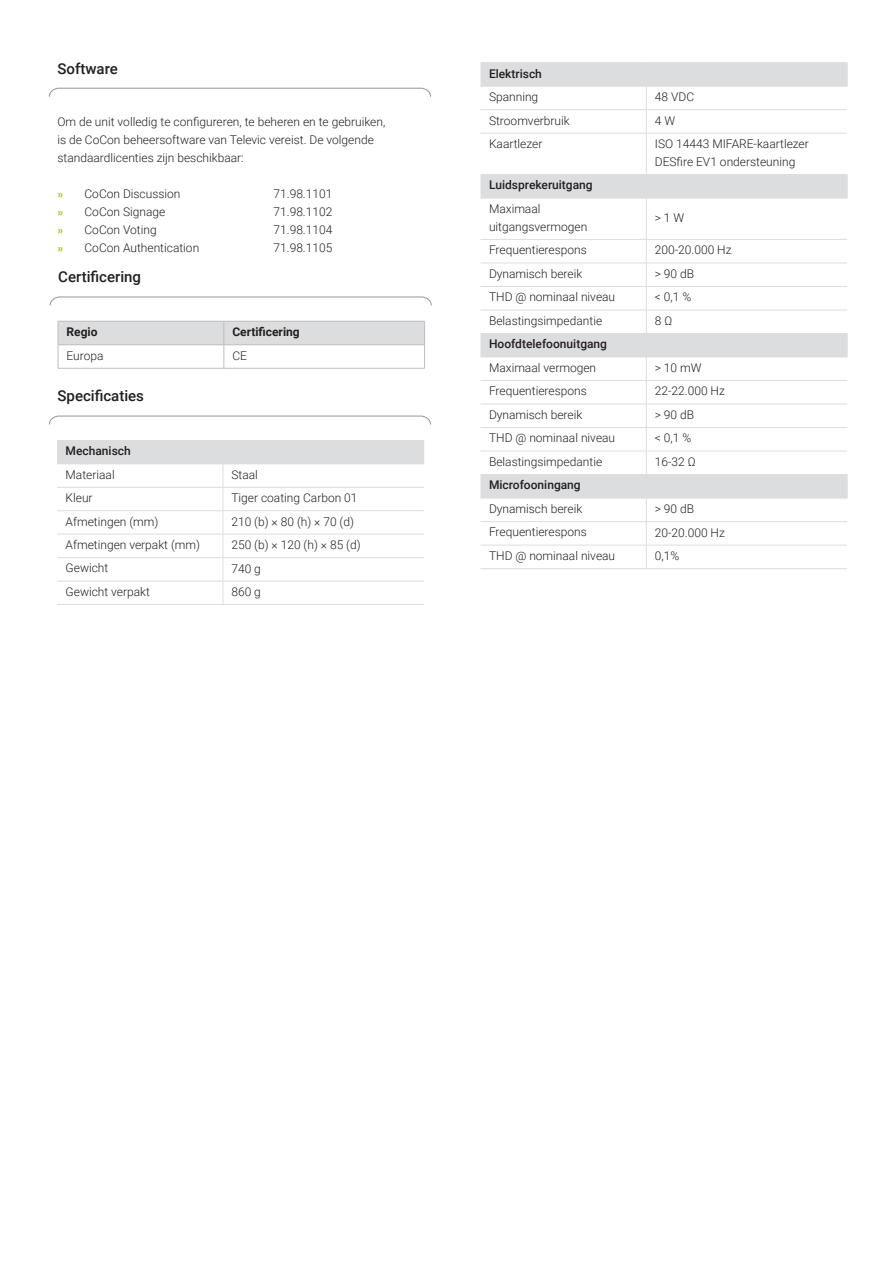
<style>
.page{position:relative;width:893px;height:1263px;background:#fff}
.page>*{position:absolute;margin:0;border:0;box-sizing:border-box;transform-origin:0 0}
.BROOD___regular{font:500 15px "Roboto";color:#231f20}
.Text_-_cell{font:300 12px/18px "Roboto";color:#231f20}
.Bullets_-_1st{font:300 12px/18px "Roboto";color:#231f20}
.Titel_-_cell{font:500 12px "Roboto";color:#231f20}
.Text_-_cell-2{font:700 12px "Roboto";color:#231f20}
.s1{font-family:"Frutiger LT Std";font-weight:700;font-size:10.5px;color:#a6ce39}
</style>
<div class="page">
<svg style="left:49px;top:296px;width:383px;height:10px"></svg>
<hr style="left:58px;top:368px;width:166px;height:1px;background:#bcbdc0">
<hr style="left:224px;top:368px;width:201px;height:1px;background:#bcbdc0">
<svg style="left:58px;top:321px;width:367px;height:47px"></svg>
<svg style="left:49px;top:415px;width:382px;height:10px"></svg>
<div style="left:57px;top:440px;width:367px;height:24px;background:#dcdddf"></div>
<hr style="left:57px;top:510px;width:166px;height:1px;background:#dcdddf">
<hr style="left:223px;top:510px;width:201px;height:1px;background:#dcdddf">
<hr style="left:57px;top:487px;width:166px;height:1px;background:#dcdddf">
<hr style="left:57px;top:534px;width:166px;height:1px;background:#dcdddf">
<hr style="left:57px;top:557px;width:166px;height:1px;background:#dcdddf">
<hr style="left:57px;top:581px;width:166px;height:1px;background:#dcdddf">
<hr style="left:223px;top:487px;width:201px;height:1px;background:#dcdddf">
<hr style="left:223px;top:534px;width:201px;height:1px;background:#dcdddf">
<hr style="left:223px;top:557px;width:201px;height:1px;background:#dcdddf">
<hr style="left:223px;top:581px;width:201px;height:1px;background:#dcdddf">
<svg style="left:223px;top:464px;width:1px;height:140px"></svg>
<hr style="left:57px;top:604px;width:166px;height:1px;background:#dcdddf">
<hr style="left:223px;top:604px;width:201px;height:1px;background:#dcdddf">
<svg style="left:49px;top:87px;width:382px;height:10px"></svg>
<svg style="left:480px;top:63px;width:367px;height:135px"></svg>
<svg style="left:847px;top:63px;width:1px;height:23px"></svg>
<svg style="left:847px;top:175px;width:1px;height:23px"></svg>
<hr style="left:480px;top:109px;width:166px;height:1px;background:#dcdddf">
<hr style="left:480px;top:133px;width:166px;height:1px;background:#dcdddf">
<hr style="left:646px;top:109px;width:201px;height:1px;background:#dcdddf">
<svg style="left:646px;top:87px;width:1px;height:46px"></svg>
<hr style="left:646px;top:133px;width:201px;height:1px;background:#dcdddf">
<hr style="left:646px;top:134px;width:1px;height:40px;background:#dcdddf">
<hr style="left:646px;top:198px;width:1px;height:41px;background:#dcdddf">
<svg style="left:480px;top:240px;width:368px;height:328px"></svg>
<hr style="left:480px;top:62px;width:166px;height:1px;background:#dcdddf">
<hr style="left:646px;top:62px;width:201px;height:1px;background:#dcdddf">
<hr style="left:480px;top:86px;width:166px;height:1px;background:#dcdddf">
<hr style="left:646px;top:86px;width:201px;height:1px;background:#dcdddf">
<hr style="left:480px;top:239px;width:166px;height:1px;background:#dcdddf">
<hr style="left:646px;top:239px;width:201px;height:1px;background:#dcdddf">
<hr style="left:480px;top:404px;width:166px;height:1px;background:#dcdddf">
<hr style="left:646px;top:404px;width:201px;height:1px;background:#dcdddf">
<hr style="left:480px;top:498px;width:166px;height:1px;background:#dcdddf">
<hr style="left:646px;top:498px;width:201px;height:1px;background:#dcdddf">
<hr style="left:480px;top:286px;width:166px;height:1px;background:#dcdddf">
<hr style="left:646px;top:286px;width:201px;height:1px;background:#dcdddf">
<hr style="left:480px;top:174px;width:166px;height:1px;background:#dcdddf">
<hr style="left:646px;top:174px;width:201px;height:1px;background:#dcdddf">
<hr style="left:480px;top:198px;width:166px;height:1px;background:#dcdddf">
<hr style="left:646px;top:198px;width:201px;height:1px;background:#dcdddf">
<hr style="left:480px;top:380px;width:166px;height:1px;background:#dcdddf">
<hr style="left:646px;top:380px;width:201px;height:1px;background:#dcdddf">
<hr style="left:480px;top:333px;width:166px;height:1px;background:#dcdddf">
<hr style="left:646px;top:333px;width:201px;height:1px;background:#dcdddf">
<hr style="left:480px;top:357px;width:166px;height:1px;background:#dcdddf">
<hr style="left:646px;top:357px;width:201px;height:1px;background:#dcdddf">
<hr style="left:480px;top:474px;width:166px;height:1px;background:#dcdddf">
<hr style="left:646px;top:474px;width:201px;height:1px;background:#dcdddf">
<hr style="left:480px;top:568px;width:166px;height:1px;background:#dcdddf">
<hr style="left:646px;top:568px;width:201px;height:1px;background:#dcdddf">
<hr style="left:480px;top:451px;width:166px;height:1px;background:#dcdddf">
<hr style="left:646px;top:451px;width:201px;height:1px;background:#dcdddf">
<hr style="left:480px;top:545px;width:166px;height:1px;background:#dcdddf">
<hr style="left:646px;top:545px;width:201px;height:1px;background:#dcdddf">
<p class="BROOD___regular" style="left:58px;top:58px;width:62px">Software</p>
<p class="Bullets_-_1st" style="left:58px;top:112px;width:329px">Om de unit volledig te configureren, te beheren en te gebruiken, is de CoCon beheersoftware van Televic vereist. De volgende standaardlicenties zijn beschikbaar:</p>
<p class="Bullets_-_1st" style="left:58px;top:184px;width:125px"><span class="s1">»</span> CoCon Discussion</p>
<p class="Bullets_-_1st" style="left:274px;top:184px;width:60px">71.98.1101</p>
<p class="Bullets_-_1st" style="left:58px;top:202px;width:109px"><span class="s1">»</span> CoCon Signage</p>
<p class="Bullets_-_1st" style="left:274px;top:202px;width:60px">71.98.1102</p>
<p class="Bullets_-_1st" style="left:58px;top:220px;width:101px"><span class="s1">»</span> CoCon Voting</p>
<p class="Bullets_-_1st" style="left:274px;top:220px;width:60px">71.98.1104</p>
<p class="Bullets_-_1st" style="left:58px;top:238px;width:143px"><span class="s1">»</span> CoCon Authentication</p>
<p class="Bullets_-_1st" style="left:274px;top:238px;width:60px">71.98.1105</p>
<p class="BROOD___regular" style="left:58px;top:266px;width:84px">Certificering</p>
<p class="Text_-_cell-2" style="left:67px;top:323px;width:32px">Regio</p>
<p class="Text_-_cell-2" style="left:232px;top:323px;width:69px">Certificering</p>
<p class="Text_-_cell" style="left:67px;top:346px;width:39px">Europa</p>
<p class="Text_-_cell" style="left:232px;top:346px;width:16px">CE</p>
<p class="BROOD___regular" style="left:58px;top:386px;width:88px">Specificaties</p>
<p class="Titel_-_cell" style="left:66px;top:443px;width:67px">Mechanisch</p>
<p class="Text_-_cell" style="left:66px;top:465px;width:51px">Materiaal</p>
<p class="Text_-_cell" style="left:231px;top:465px;width:28px">Staal</p>
<p class="Text_-_cell" style="left:66px;top:488px;width:29px">Kleur</p>
<p class="Text_-_cell" style="left:231px;top:488px;width:128px">Tiger coating Carbon 01</p>
<p class="Text_-_cell" style="left:66px;top:512px;width:94px">Afmetingen (mm)</p>
<p class="Text_-_cell" style="left:231px;top:512px;width:124px">210 (b) × 80 (h) × 70 (d)</p>
<p class="Text_-_cell" style="left:66px;top:535px;width:136px">Afmetingen verpakt (mm)</p>
<p class="Text_-_cell" style="left:231px;top:535px;width:131px">250 (b) × 120 (h) × 85 (d)</p>
<p class="Text_-_cell" style="left:66px;top:559px;width:44px">Gewicht</p>
<p class="Text_-_cell" style="left:231px;top:559px;width:31px">740 g</p>
<p class="Text_-_cell" style="left:66px;top:582px;width:86px">Gewicht verpakt</p>
<p class="Text_-_cell" style="left:231px;top:582px;width:31px">860 g</p>
<p class="Titel_-_cell" style="left:489px;top:65px;width:54px">Elektrisch</p>
<p class="Text_-_cell" style="left:489px;top:87px;width:51px">Spanning</p>
<p class="Text_-_cell" style="left:655px;top:87px;width:41px">48 VDC</p>
<p class="Text_-_cell" style="left:489px;top:111px;width:82px">Stroomverbruik</p>
<p class="Text_-_cell" style="left:655px;top:111px;width:22px">4 W</p>
<p class="Text_-_cell" style="left:489px;top:134px;width:55px">Kaartlezer</p>
<p class="Text_-_cell" style="left:655px;top:134px;width:155px">ISO 14443 MIFARE-kaartlezer</p>
<p class="Text_-_cell" style="left:655px;top:152px;width:142px">DESfire EV1 ondersteuning</p>
<p class="Titel_-_cell" style="left:489px;top:177px;width:105px">Luidsprekeruitgang</p>
<p class="Text_-_cell" style="left:489px;top:199px;width:100px">Maximaal uitgangsvermogen</p>
<p class="Text_-_cell" style="left:655px;top:208px;width:31px">&gt; 1 W</p>
<p class="Text_-_cell" style="left:489px;top:241px;width:99px">Frequentierespons</p>
<p class="Text_-_cell" style="left:655px;top:241px;width:78px">200-20.000 Hz</p>
<p class="Text_-_cell" style="left:489px;top:264px;width:95px">Dynamisch bereik</p>
<p class="Text_-_cell" style="left:655px;top:264px;width:41px">&gt; 90 dB</p>
<p class="Text_-_cell" style="left:489px;top:288px;width:128px">THD @ nominaal niveau</p>
<p class="Text_-_cell" style="left:655px;top:288px;width:38px">&lt; 0,1 %</p>
<p class="Text_-_cell" style="left:489px;top:311px;width:115px">Belastingsimpedantie</p>
<p class="Text_-_cell" style="left:655px;top:311px;width:19px">8 Ω</p>
<p class="Titel_-_cell" style="left:489px;top:336px;width:120px">Hoofdtelefoonuitgang</p>
<p class="Text_-_cell" style="left:489px;top:358px;width:109px">Maximaal vermogen</p>
<p class="Text_-_cell" style="left:655px;top:358px;width:48px">&gt; 10 mW</p>
<p class="Text_-_cell" style="left:489px;top:382px;width:99px">Frequentierespons</p>
<p class="Text_-_cell" style="left:655px;top:382px;width:72px">22-22.000 Hz</p>
<p class="Text_-_cell" style="left:489px;top:405px;width:95px">Dynamisch bereik</p>
<p class="Text_-_cell" style="left:655px;top:405px;width:41px">&gt; 90 dB</p>
<p class="Text_-_cell" style="left:489px;top:429px;width:128px">THD @ nominaal niveau</p>
<p class="Text_-_cell" style="left:655px;top:429px;width:38px">&lt; 0,1 %</p>
<p class="Text_-_cell" style="left:489px;top:452px;width:115px">Belastingsimpedantie</p>
<p class="Text_-_cell" style="left:655px;top:452px;width:42px">16-32 Ω</p>
<p class="Titel_-_cell" style="left:489px;top:477px;width:93px">Microfooningang</p>
<p class="Text_-_cell" style="left:489px;top:499px;width:95px">Dynamisch bereik</p>
<p class="Text_-_cell" style="left:655px;top:499px;width:41px">&gt; 90 dB</p>
<p class="Text_-_cell" style="left:489px;top:523px;width:99px">Frequentierespons</p>
<p class="Text_-_cell" style="left:655px;top:523px;width:72px">20-20.000 Hz</p>
<p class="Text_-_cell" style="left:489px;top:546px;width:128px">THD @ nominaal niveau</p>
<p class="Text_-_cell" style="left:655px;top:546px;width:26px">0,1%</p>
</div>
